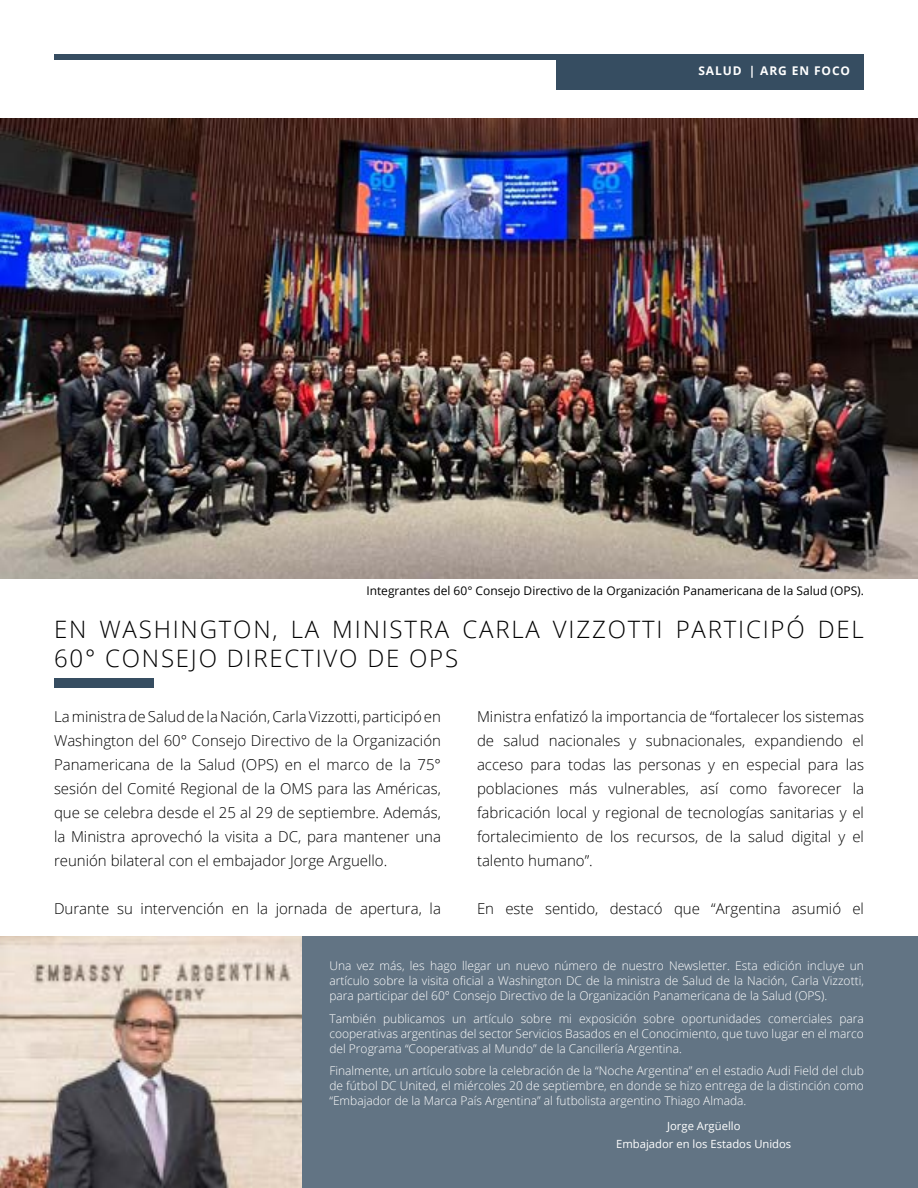
<style>
.page{position:relative;width:918px;height:1188px;background:#fff}
.page>*{position:absolute;margin:0;border:0;box-sizing:border-box;transform-origin:0 0}
.t1{font:300 24px/28.8px "Open Sans";letter-spacing:.075em;color:#000}
.t2{font:300 15px/24px "Open Sans";color:#000;text-align:justify}
.t3{font:300 12px/15px "Open Sans";color:#fff;text-align:justify}
.t4{font:12px "Open Sans";color:#000}
.t5{font:700 12px "Open Sans";letter-spacing:.075em;color:#fff}
.t6{font:11.25px/18px "Open Sans";color:#fff;text-align:center}
</style>
<div class="page">
<div style="left:54px;top:54px;width:810px;height:5px;background:#364d61"></div>
<div style="left:556px;top:54px;width:308px;height:36px;background:#364d61"></div>
<img style="left:0;top:118px;width:918px;height:461px">
<div style="left:54px;top:678px;width:100px;height:10px;background:#364d61"></div>
<div style="left:54px;top:936px;width:864px;height:252px;background:#627484"></div>
<img style="left:0;top:936px;width:302px;height:252px">
<p class="t5" style="left:698px;top:62px;width:153px">Salud | ARG EN FOCO</p>
<p class="t4" style="left:366px;top:582px;width:499px">Integrantes del 60° Consejo Directivo de la Organización Panamericana de la Salud (OPS).</p>
<h1 class="t1" style="left:54px;top:614px;width:811px">EN WASHINGTON, LA MINISTRA CARLA VIZZOTTI PARTICIPÓ DEL<br>60° CONSEJO DIRECTIVO DE OPS</h1>
<p class="t2" style="left:54px;top:704px;width:389px">La ministra de Salud de la Nación, Carla Vizzotti, participó en Washington del 60° Consejo Directivo de la Organización Panamericana de la Salud (OPS) en el marco de la 75° sesión del Comité Regional de la OMS para las Américas, que se celebra desde el 25 al 29 de septiembre. Además, la Ministra aprovechó la visita a DC, para mantener una reunión bilateral con el embajador Jorge Arguello.</p>
<p class="t2" style="left:54px;top:896px;width:389px">Durante su intervención en la jornada de apertura, la</p>
<p class="t2" style="left:477px;top:704px;width:389px">Ministra enfatizó la importancia de “fortalecer los sistemas de salud nacionales y subnacionales, expandiendo el acceso para todas las personas y en especial para las poblaciones más vulnerables, así como favorecer la fabricación local y regional de tecnologías sanitarias y el fortalecimiento de los recursos, de la salud digital y el talento humano”.</p>
<p class="t2" style="left:477px;top:896px;width:389px">En este sentido, destacó que “Argentina asumió el</p>
<p class="t3" style="left:329px;top:958px;width:536px">Una vez más, les hago llegar un nuevo número de nuestro Newsletter. Esta edición incluye un artículo sobre la visita oficial a Washington DC de la ministra de Salud de la Nación, Carla Vizzotti, para participar del 60° Consejo Directivo de la Organización Panamericana de la Salud (OPS).</p>
<p class="t3" style="left:329px;top:1011px;width:536px">También publicamos un artículo sobre mi exposición sobre oportunidades comerciales para cooperativas argentinas del sector Servicios Basados en el Conocimiento, que tuvo lugar en el marco del Programa “Cooperativas al Mundo” de la Cancillería Argentina.</p>
<p class="t3" style="left:329px;top:1063px;width:536px">Finalmente, un artículo sobre la celebración de la “Noche Argentina” en el estadio Audi Field del club de fútbol DC United, el miércoles 20 de septiembre, en donde se hizo entrega de la distinción como “Embajador de la Marca País Argentina” al futbolista argentino Thiago Almada.</p>
<p class="t6" style="left:616px;top:1117px;width:177px">Jorge Argüello<br>Embajador en los Estados Unidos</p>
</div>
